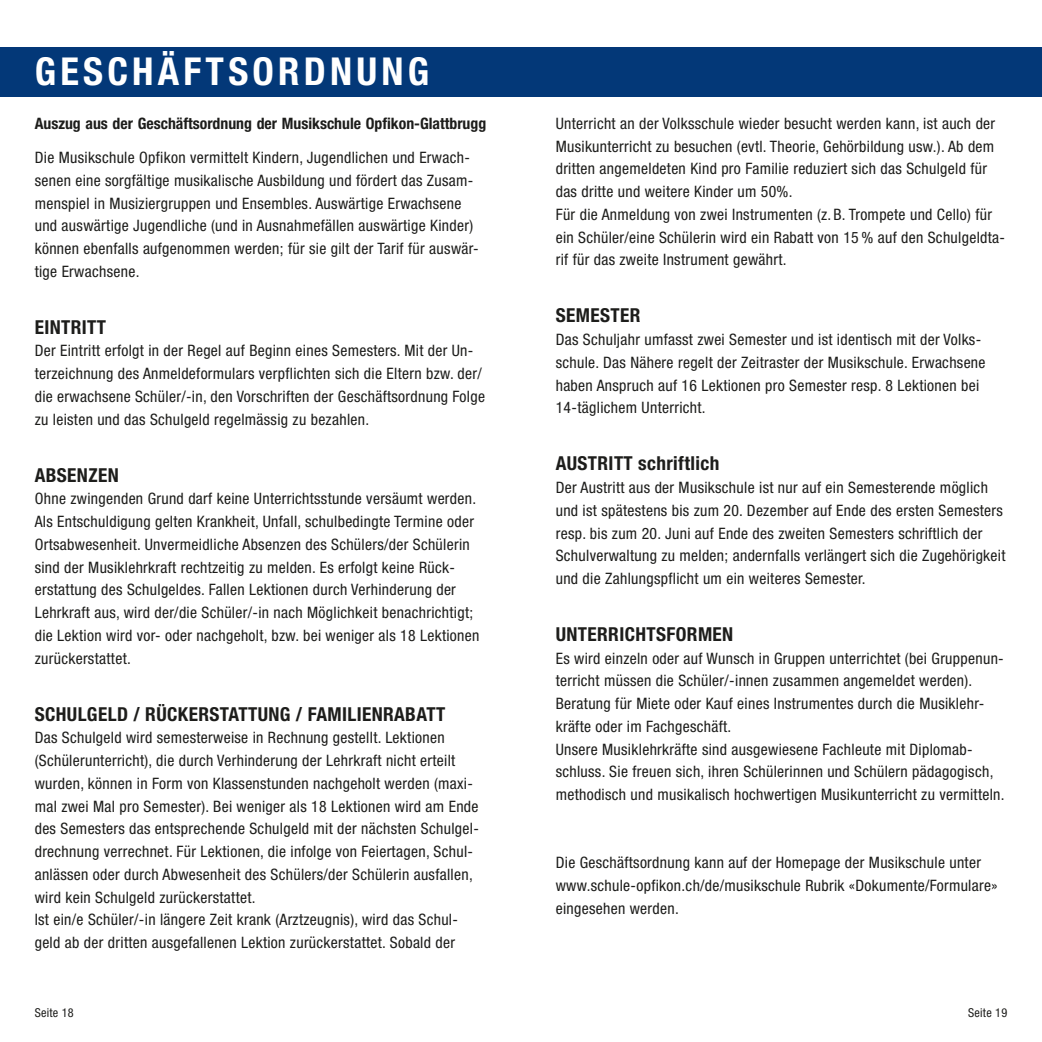
<style>
.page{position:relative;width:1042px;height:1042px;background:#fff}
.page>*{position:absolute;margin:0;border:0;box-sizing:border-box;transform-origin:0 0}
.t1{font:700 condensed 38.5px "Helvetica Neue LT Std";letter-spacing:.11em;color:#fff}
.t2{font:700 condensed 19.25px "Helvetica Neue LT Std";letter-spacing:.02em;color:#1d1d1b}
.t3{font:condensed 15.75px/22.8px "Helvetica Neue LT Std";letter-spacing:.02em;color:#1d1d1b}
.t4{font:700 condensed 15.75px "Helvetica Neue LT Std";color:#1d1d1b}
.t5{font:condensed 12.25px "Helvetica Neue LT Std";letter-spacing:.02em;color:#1d1d1b}
</style>
<div class="page">
<div style="left:0;top:47px;width:1042px;height:50px;background:#033878"></div>
<h1 class="t1" style="left:35px;top:48px;width:396px">GESCHÄFTSORDNUNG</h1>
<p class="t4" style="left:35px;top:114px;width:453px">Auszug aus der Geschäftsordnung der Musikschule Opfikon-Glattbrugg</p>
<p class="t3" style="left:35px;top:146px;width:445px">Die Musikschule Opfikon vermittelt Kindern, Jugendlichen und Erwach&shy;senen eine sorgfältige musikalische Ausbildung und fördert das Zusam&shy;menspiel in Musiziergruppen und Ensembles. Auswärtige Erwachsene und auswärtige Jugendliche (und in Ausnahmefällen auswärtige Kinder) können ebenfalls aufgenommen werden; für sie gilt der Tarif für auswär&shy;tige Erwachsene.</p>
<p class="t2" style="left:35px;top:315px;width:73px">EINTRITT</p>
<p class="t3" style="left:35px;top:339px;width:452px">Der Eintritt erfolgt in der Regel auf Beginn eines Semesters. Mit der Un&shy;terzeichnung des Anmeldeformulars verpflichten sich die Eltern bzw. der/ die erwachsene Schüler/-in, den Vorschriften der Geschäftsordnung Folge zu leisten und das Schulgeld regelmässig zu bezahlen.</p>
<p class="t2" style="left:35px;top:463px;width:85px">ABSENZEN</p>
<p class="t3" style="left:35px;top:487px;width:446px">Ohne zwingenden Grund darf keine Unterrichtsstunde versäumt werden.<br>Als Entschuldigung gelten Krankheit, Unfall, schulbedingte Termine oder Ortsabwesenheit. Unvermeidliche Absenzen des Schülers/der Schülerin sind der Musiklehrkraft rechtzeitig zu melden. Es erfolgt keine Rück&shy;erstattung des Schulgeldes. Fallen Lektionen durch Verhinderung der Lehrkraft aus, wird der/die Schüler/-in nach Möglichkeit benachrichtigt; die Lektion wird vor- oder nachgeholt, bzw. bei weniger als 18 Lektionen zurückerstattet.</p>
<p class="t2" style="left:35px;top:702px;width:412px">SCHULGELD / RÜCKERSTATTUNG / FAMILIENRABATT</p>
<p class="t3" style="left:35px;top:726px;width:446px">Das Schulgeld wird semesterweise in Rechnung gestellt. Lektionen (Schülerunterricht), die durch Verhinderung der Lehrkraft nicht erteilt wurden, können in Form von Klassenstunden nachgeholt werden (maxi&shy;mal zwei Mal pro Semester). Bei weniger als 18 Lektionen wird am Ende des Semesters das entsprechende Schulgeld mit der nächsten Schulgel&shy;drechnung verrechnet. Für Lektionen, die infolge von Feiertagen, Schul&shy;anlässen oder durch Abwesenheit des Schülers/der Schülerin ausfallen, wird kein Schulgeld zurückerstattet.<br>Ist ein/e Schüler/-in längere Zeit krank (Arztzeugnis), wird das Schul&shy;geld ab der dritten ausgefallenen Lektion zurückerstattet. Sobald der</p>
<p class="t3" style="left:556px;top:112px;width:451px">Unterricht an der Volksschule wieder besucht werden kann, ist auch der Musikunterricht zu besuchen (evtl. Theorie, Gehörbildung usw.). Ab dem dritten angemeldeten Kind pro Familie reduziert sich das Schulgeld für das dritte und weitere Kinder um 50%.<br>Für die Anmeldung von zwei Instrumenten (z.B. Trompete und Cello) für ein Schüler/eine Schülerin wird ein Rabatt von 15 % auf den Schulgeldta&shy;rif für das zweite Instrument gewährt.</p>
<p class="t2" style="left:556px;top:304px;width:86px">SEMESTER</p>
<p class="t3" style="left:556px;top:328px;width:431px">Das Schuljahr umfasst zwei Semester und ist identisch mit der Volks&shy;schule. Das Nähere regelt der Zeitraster der Musikschule. Erwachsene haben Anspruch auf 16 Lektionen pro Semester resp. 8 Lektionen bei 14-täglichem Unterricht.</p>
<p class="t2" style="left:556px;top:452px;width:165px">AUSTRITT schriftlich</p>
<p class="t3" style="left:556px;top:476px;width:451px">Der Austritt aus der Musikschule ist nur auf ein Semesterende möglich und ist spätestens bis zum 20. Dezember auf Ende des ersten Semesters resp. bis zum 20. Juni auf Ende des zweiten Semesters schriftlich der Schulverwaltung zu melden; andernfalls verlängert sich die Zugehörigkeit und die Zahlungspflicht um ein weiteres Semester.</p>
<p class="t2" style="left:556px;top:622px;width:179px">UNTERRICHTSFORMEN</p>
<p class="t3" style="left:556px;top:646px;width:450px">Es wird einzeln oder auf Wunsch in Gruppen unterrichtet (bei Gruppenun&shy;terricht müssen die Schüler/-innen zusammen angemeldet werden).<br>Beratung für Miete oder Kauf eines Instrumentes durch die Musiklehr&shy;kräfte oder im Fachgeschäft.<br>Unsere Musiklehrkräfte sind ausgewiesene Fachleute mit Diplomab&shy;schluss. Sie freuen sich, ihren Schülerinnen und Schülern pädagogisch, methodisch und musikalisch hochwertigen Musikunterricht zu vermitteln.</p>
<p class="t3" style="left:556px;top:851px;width:443px">Die Geschäftsordnung kann auf der Homepage der Musikschule unter www.schule-opfikon.ch/de/musikschule Rubrik «Dokumente/Formulare» eingesehen werden.</p>
<p class="t5" style="left:35px;top:1006px;width:41px">Seite 18</p>
<p class="t5" style="left:968px;top:1006px;width:41px">Seite 19</p>
</div>
